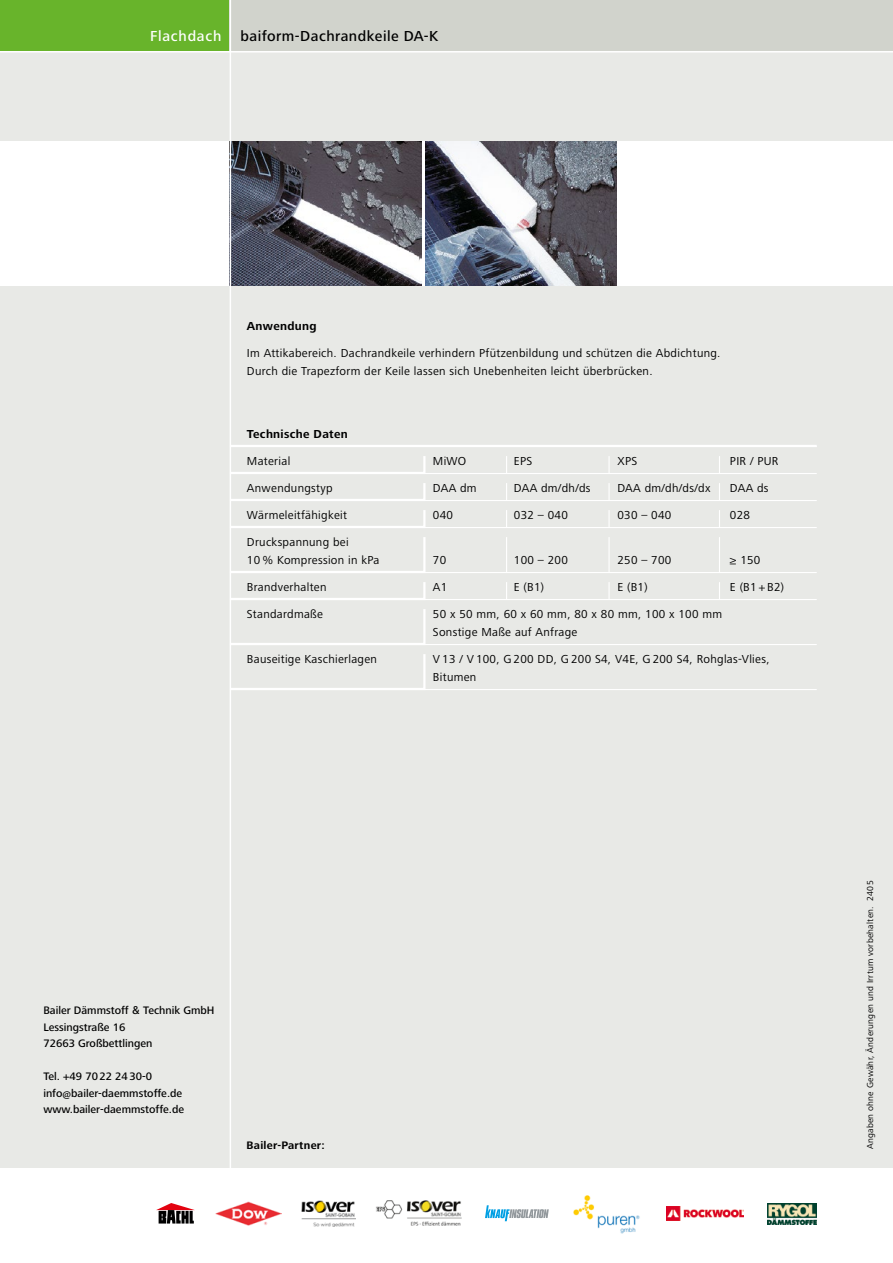
<style>
.page{position:relative;width:893px;height:1263px;background:#fff}
.page>*{position:absolute;margin:0;border:0;box-sizing:border-box;transform-origin:0 0}
.t1{font:500 15px "Frutiger Next LT";letter-spacing:.03em;color:#000}
.t2{font:500 15px "Frutiger Next LT";letter-spacing:.05em;color:#fff}
.t3{font:12px/18px "Frutiger Next LT";letter-spacing:.025em;color:#000}
.t4{font:700 12px "Frutiger Next LT";letter-spacing:.025em;color:#000}
.t5{font:500 11.25px/16.5px "Frutiger Next LT";color:#000}
.t6{font:700 11.25px "Frutiger Next LT";letter-spacing:.025em;color:#000}
.t7{font:9px "Frutiger Next LT";letter-spacing:.025em;color:#000}
.s1{font-family:"Frutiger";font-weight:400}
</style>
<div class="page">
<div style="left:0;top:51px;width:893px;height:1116px;background:#e8e9e6"></div>
<div style="left:0;top:0;width:230px;height:51px;background:#68b42b"></div>
<div style="left:230px;top:0;width:663px;height:51px;background:#d1d3cc"></div>
<hr style="left:0;top:51px;width:893px;height:2px;background:#fff">
<div style="left:0;top:141px;width:893px;height:144px;background:#fff"></div>
<img style="left:231px;top:141px;width:190px;height:144px">
<img style="left:426px;top:141px;width:191px;height:144px">
<hr style="left:230px;top:445px;width:587px;height:2px;background:#fff">
<hr style="left:230px;top:473px;width:587px;height:1px;background:#fff">
<svg style="left:231px;top:456px;width:195px;height:17px"></svg>
<svg style="left:506px;top:456px;width:1px;height:17px"></svg>
<svg style="left:608px;top:456px;width:2px;height:17px"></svg>
<svg style="left:719px;top:456px;width:1px;height:17px"></svg>
<hr style="left:230px;top:500px;width:587px;height:1px;background:#fff">
<svg style="left:231px;top:483px;width:195px;height:17px"></svg>
<svg style="left:506px;top:483px;width:1px;height:17px"></svg>
<svg style="left:608px;top:483px;width:2px;height:17px"></svg>
<svg style="left:719px;top:483px;width:1px;height:17px"></svg>
<hr style="left:230px;top:527px;width:587px;height:1px;background:#fff">
<svg style="left:231px;top:510px;width:195px;height:17px"></svg>
<svg style="left:506px;top:510px;width:1px;height:17px"></svg>
<svg style="left:608px;top:510px;width:2px;height:17px"></svg>
<svg style="left:719px;top:510px;width:1px;height:17px"></svg>
<hr style="left:230px;top:572px;width:587px;height:1px;background:#fff">
<svg style="left:231px;top:537px;width:195px;height:35px"></svg>
<hr style="left:506px;top:537px;width:1px;height:35px;background:#fff">
<hr style="left:608px;top:537px;width:2px;height:35px;background:#fff">
<hr style="left:719px;top:537px;width:1px;height:35px;background:#fff">
<hr style="left:230px;top:599px;width:587px;height:1px;background:#fff">
<svg style="left:231px;top:582px;width:195px;height:17px"></svg>
<svg style="left:506px;top:582px;width:1px;height:17px"></svg>
<svg style="left:608px;top:582px;width:2px;height:17px"></svg>
<svg style="left:719px;top:582px;width:1px;height:17px"></svg>
<hr style="left:230px;top:644px;width:587px;height:1px;background:#fff">
<svg style="left:231px;top:609px;width:195px;height:35px"></svg>
<hr style="left:230px;top:689px;width:587px;height:1px;background:#fff">
<svg style="left:231px;top:654px;width:195px;height:35px"></svg>
<svg style="left:156px;top:1203px;width:39px;height:20px"></svg>
<img style="left:216px;top:1201px;width:66px;height:24px">
<img style="left:302px;top:1200px;width:53px;height:26px">
<img style="left:376px;top:1200px;width:86px;height:26px">
<svg style="left:485px;top:1205px;width:64px;height:16px"></svg>
<img style="left:666px;top:1206px;width:78px;height:14px">
<img style="left:768px;top:1203px;width:49px;height:22px">
<img style="left:573px;top:1195px;width:67px;height:39px">
<hr style="left:230px;top:0;width:1px;height:1185px;background:#fff">
<p class="t2" style="left:150px;top:28px;width:73px">Flachdach</p>
<p class="t1" style="left:241px;top:28px;width:200px">baiform-Dachrandkeile DA-K</p>
<p class="t4" style="left:247px;top:320px;width:71px">Anwendung</p>
<p class="t3" style="left:247px;top:344px;width:475px">Im Attikabereich. Dachrandkeile verhindern Pfützenbildung und schützen die Abdichtung.<br>Durch die Trapezform der Keile lassen sich Unebenheiten leicht überbrücken.</p>
<p class="t4" style="left:247px;top:428px;width:102px">Technische Daten</p>
<p class="t3" style="left:247px;top:452px;width:45px">Material</p>
<p class="t3" style="left:433px;top:452px;width:35px">MiWO</p>
<p class="t3" style="left:514px;top:452px;width:20px">EPS</p>
<p class="t3" style="left:617px;top:452px;width:21px">XPS</p>
<p class="t3" style="left:730px;top:452px;width:50px">PIR / PUR</p>
<p class="t3" style="left:247px;top:479px;width:87px">Anwendungstyp</p>
<p class="t3" style="left:433px;top:479px;width:45px">DAA dm</p>
<p class="t3" style="left:514px;top:479px;width:78px">DAA dm/dh/ds</p>
<p class="t3" style="left:617px;top:479px;width:94px">DAA dm/dh/ds/dx</p>
<p class="t3" style="left:730px;top:479px;width:40px">DAA ds</p>
<p class="t3" style="left:247px;top:506px;width:102px">Wärmeleitfähigkeit</p>
<p class="t3" style="left:433px;top:506px;width:22px">040</p>
<p class="t3" style="left:514px;top:506px;width:55px">032 – 040</p>
<p class="t3" style="left:617px;top:506px;width:55px">030 – 040</p>
<p class="t3" style="left:730px;top:506px;width:22px">028</p>
<p class="t3" style="left:247px;top:533px;width:134px">Druckspannung bei<br>10 % Kompression in kPa</p>
<p class="t3" style="left:433px;top:551px;width:15px">70</p>
<p class="t3" style="left:514px;top:551px;width:55px">100 – 200</p>
<p class="t3" style="left:617px;top:551px;width:55px">250 – 700</p>
<p class="t3" style="left:730px;top:551px;width:32px">≥ 150</p>
<p class="t3" style="left:247px;top:578px;width:81px">Brandverhalten</p>
<p class="t3" style="left:433px;top:578px;width:16px">A1</p>
<p class="t3" style="left:514px;top:578px;width:32px">E (B1)</p>
<p class="t3" style="left:617px;top:578px;width:32px">E (B1)</p>
<p class="t3" style="left:730px;top:578px;width:56px">E (B1 + B2)</p>
<p class="t3" style="left:247px;top:605px;width:78px">Standardmaße</p>
<p class="t3" style="left:433px;top:605px;width:291px">50 x 50 mm, 60 x 60 mm, 80 x 80 mm, 100 x 100 mm<br>Sonstige Maße auf Anfrage</p>
<p class="t3" style="left:247px;top:650px;width:132px">Bauseitige Kaschierlagen</p>
<p class="t3" style="left:433px;top:650px;width:338px">V 13 / V 100, G 200 DD, G 200 S4, V4E, G 200 S4, Rohglas-Vlies,<br>Bitumen</p>
<p class="t5" style="left:43px;top:1002px;width:173px">Bailer Dämmstoff <span class="s1">&amp;</span> Technik GmbH<br>Lessingstraße 16<br>72663 Großbettlingen</p>
<p class="t5" style="left:43px;top:1068px;width:142px">Tel. +49 7022 2430-0 info@bailer-daemmstoffe.de www.bailer-daemmstoffe.de</p>
<p class="t6" style="left:247px;top:1139px;width:80px">Bailer-Partner:</p>
<p class="t7" style="left:865px;top:1149px;width:270px;rotate:-90deg">Angaben ohne Gewähr, Änderungen und Irrtum vorbehalten. 2405</p>
</div>
